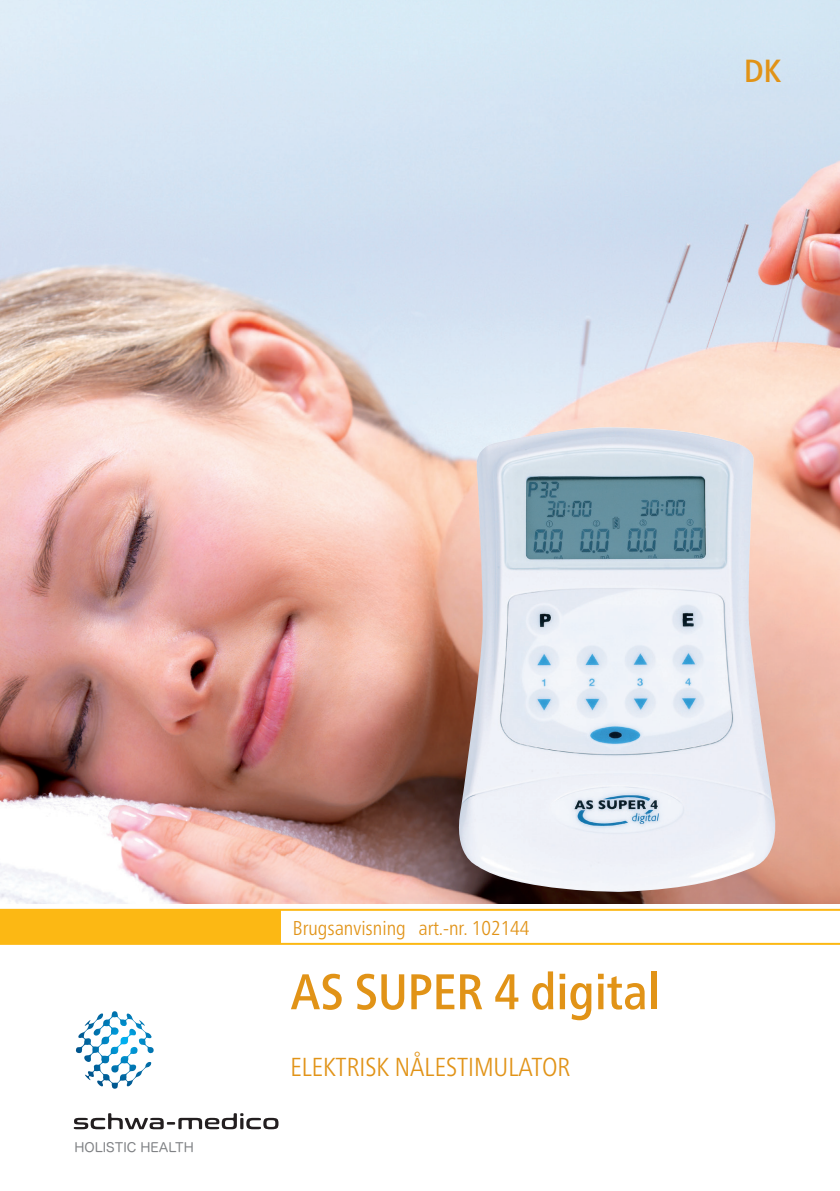
<style>
.page{position:relative;width:840px;height:1191px;background:#fff}
.page>*{position:absolute;margin:0;border:0;box-sizing:border-box;transform-origin:0 0}
.t1{font:500 condensed 50px "Frutiger Neue LT Pro";color:#e19317}
.t2{font:500 condensed 32px "Frutiger Neue LT Pro";color:#e19317}
.t3{font:300 condensed 26px "Frutiger Neue LT Pro";color:#e19317}
.t4{font:300 condensed 20px "Frutiger Neue LT Pro";color:#e19317}
.t5{font:12.8px "Hira Maru Pro N W4";color:#808285}
</style>
<div class="page">
<img style="left:0;top:0;width:839px;height:903px">
<div style="left:0;top:909px;width:280px;height:34px;background:#fcb814"></div>
<hr style="left:0;top:909px;width:839px;height:2px;background:#fcb814">
<hr style="left:0;top:943px;width:839px;height:2px;background:#fcb814">
<img style="left:451px;top:427px;width:330px;height:465px">
<svg style="left:76px;top:1011px;width:78px;height:77px"></svg>
<svg style="left:74px;top:1113px;width:204px;height:16px"></svg>
<h2 class="t2" style="left:743px;top:52px;width:39px">DK</h2>
<p class="t5" style="left:74px;top:1136px;width:121px">HOLISTIC HEALTH</p>
<p class="t4" style="left:293px;top:916px;width:238px">Brugsanvisning art.-nr. 102144</p>
<h1 class="t1" style="left:290px;top:962px;width:370px">AS SUPER 4 digital</h1>
<h3 class="t3" style="left:290px;top:1052px;width:281px">ELEKTRISK NÅLESTIMULATOR</h3>
</div>
